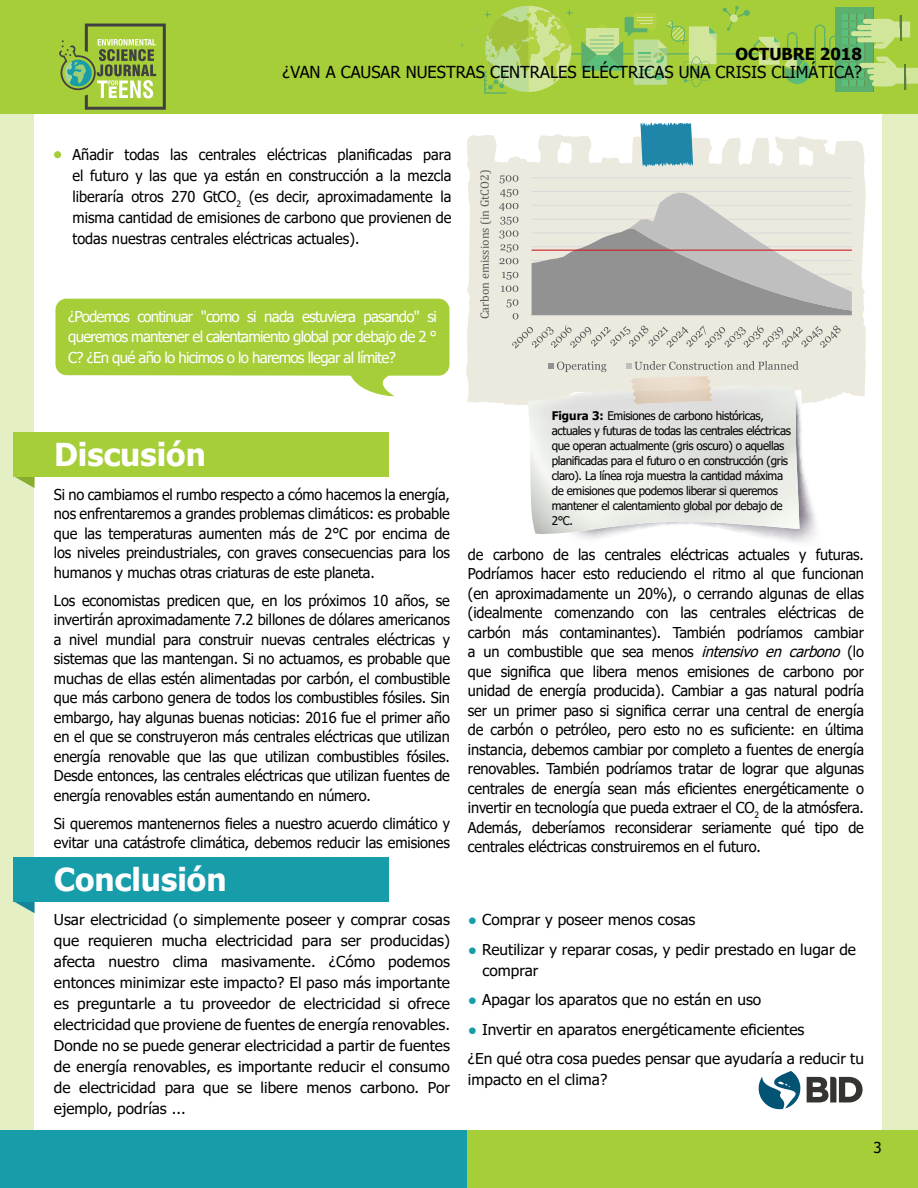
<style>
.page{position:relative;width:918px;height:1188px;background:#fff}
.page>*{position:absolute;margin:0;border:0;box-sizing:border-box;transform-origin:0 0}
.t1{font:700 31.5px "Tahoma";color:#fff}
.t2{font:16.5px "Tahoma";color:#000}
.t3{font:700 16.5px "Tahoma";color:#000}
.t4{font:15px/19.5px "Tahoma";letter-spacing:-.005em;color:#000;text-align:justify}
.t5{font:15px/20.2px "Tahoma";letter-spacing:-.05em;color:#fff;text-align:justify}
.t6{font:12px "Cambria";color:#595a5a}
.t7{font:11.85px/15px "Tahoma";letter-spacing:-.03em;color:#000}
.s1{font-weight:700}
.s2{font-style:italic}
.s3{color:#169da9}
</style>
<div class="page">
<div style="left:0;top:1px;width:918px;height:1186px;background:#e4f0c3"></div>
<div style="left:34px;top:113px;width:847px;height:1028px;background:#fff"></div>
<div style="left:450px;top:1130px;width:468px;height:58px;background:#a6ce39"></div>
<div style="left:0;top:1130px;width:466px;height:58px;background:#169da9"></div>
<div style="left:54px;top:151px;width:7px;height:7px;background:#a6ce39;border-radius:50%"></div>
<svg style="left:15px;top:477px;width:20px;height:11px"></svg>
<div style="left:14px;top:432px;width:375px;height:45px;background:#a6ce39"></div>
<svg style="left:55px;top:298px;width:395px;height:99px"></svg>
<svg style="left:466px;top:134px;width:400px;height:271px;background:#eeece3"></svg>
<svg style="left:637px;top:122px;width:59px;height:48px;background:#58a3bb"></svg>
<hr style="left:532px;top:191px;width:320px;height:1px;background:#dad9d9">
<hr style="left:532px;top:177px;width:320px;height:1px;background:#dad9d9">
<svg style="left:532px;top:193px;width:320px;height:122px;background:#bebdb9"></svg>
<hr style="left:532px;top:315px;width:320px;height:1px;background:#dad9d9">
<svg style="left:513px;top:313px;width:5px;height:6px"></svg>
<svg style="left:506px;top:299px;width:12px;height:8px"></svg>
<svg style="left:501px;top:286px;width:17px;height:6px"></svg>
<svg style="left:502px;top:272px;width:16px;height:8px"></svg>
<svg style="left:499px;top:258px;width:19px;height:6px"></svg>
<svg style="left:499px;top:217px;width:19px;height:35px"></svg>
<svg style="left:499px;top:203px;width:19px;height:8px"></svg>
<svg style="left:500px;top:189px;width:18px;height:8px"></svg>
<svg style="left:500px;top:175px;width:18px;height:8px"></svg>
<svg style="left:512px;top:325px;width:329px;height:24px;background:#d9d8ce"></svg>
<svg style="left:548px;top:361px;width:58px;height:11px"></svg>
<svg style="left:626px;top:361px;width:173px;height:9px;background:#c9c8bf"></svg>
<hr style="left:532px;top:250px;width:320px;height:1px;background:#cd2027">
<svg style="left:15px;top:902px;width:20px;height:11px"></svg>
<div style="left:14px;top:857px;width:375px;height:45px;background:#169da9"></div>
<img style="left:574px;top:390px;width:252px;height:153px">
<img style="left:528px;top:385px;width:256px;height:149px">
<img style="left:631px;top:376px;width:80px;height:15px">
<img style="left:632px;top:387px;width:81px;height:17px">
<div style="left:0;top:0;width:918px;height:113px;background:#a6ce39"></div>
<div style="left:835px;top:7px;width:38px;height:85px;background:#5cb06d"></div>
<div style="left:867px;top:69px;width:23px;height:5px;background:#d2e69b;border-radius:2px"></div>
<div style="left:874px;top:63px;width:23px;height:23px;background:#d2e69b;border-radius:6px"></div>
<div style="left:872px;top:81px;width:17px;height:5px;background:#d2e69b;border-radius:2px"></div>
<div style="left:869px;top:75px;width:24px;height:5px;background:#d2e69b;border-radius:2px"></div>
<div style="left:859px;top:63px;width:24px;height:5px;background:#d2e69b;border-radius:2px"></div>
<div style="left:871px;top:19px;width:24px;height:23px;background:#d2e69b;border-radius:6px"></div>
<div style="left:863px;top:19px;width:23px;height:5px;background:#d2e69b;border-radius:2px"></div>
<div style="left:857px;top:25px;width:23px;height:5px;background:#d2e69b;border-radius:2px"></div>
<div style="left:857px;top:37px;width:23px;height:5px;background:#d2e69b;border-radius:2px"></div>
<div style="left:851px;top:31px;width:23px;height:5px;background:#d2e69b;border-radius:2px"></div>
<svg style="left:876px;top:57px;width:42px;height:32px"></svg>
<svg style="left:874px;top:16px;width:36px;height:33px"></svg>
<svg style="left:473px;top:6px;width:392px;height:88px"></svg>
<svg style="left:59px;top:24px;width:107px;height:86px"></svg>
<svg style="left:758px;top:1071px;width:105px;height:39px"></svg>
<p class="t3" style="left:736px;top:43px;width:128px">Octubre 2018</p>
<p class="t2" style="left:283px;top:61px;width:70px">¿Van a causar</p>
<p class="t2" style="left:406px;top:61px;width:22px">nuestras</p>
<p class="t2" style="left:490px;top:61px;width:41px">centrales</p>
<p class="t2" style="left:582px;top:61px;width:74px">eléctricas</p>
<p class="t2" style="left:679px;top:61px;width:185px">una crisis climática?</p>
<p class="t4" style="left:72px;top:144px;width:381px;line-height:21px">Añadir todas las centrales eléctricas planificadas para el futuro y las que ya están en construcción a la mezcla liberaría otros 270 GtCO<sub>2</sub> (es decir, aproximadamente la misma cantidad de emisiones de carbono que provienen de todas nuestras centrales eléctricas actuales).</p>
<p class="t5" style="left:68px;top:307px;width:370px">¿Podemos continuar "como si nada estuviera pasando" si queremos mantener el calentamiento global por debajo de 2 ° C? ¿En qué año lo hicimos o lo haremos llegar al límite?</p>
<p class="t6" style="left:478px;top:319px;width:151px;rotate:-90deg">Carbon emissions (in GtCO2)</p>
<h1 class="t1" style="left:54px;top:433px;width:153px">Discusión</h1>
<p class="t4" style="left:54px;top:485px;width:398px">Si no cambiamos el rumbo respecto a cómo hacemos la energía, nos enfrentaremos a grandes problemas climáticos: es probable que las temperaturas aumenten más de 2°C por encima de los niveles preindustriales, con graves consecuencias para los humanos y muchas otras criaturas de este planeta.</p>
<p class="t4" style="left:54px;top:591px;width:398px">Los economistas predicen que, en los próximos 10 años, se invertirán aproximadamente 7.2 billones de dólares americanos a nivel mundial para construir nuevas centrales eléctricas y sistemas que las mantengan. Si no actuamos, es probable que muchas de ellas estén alimentadas por carbón, el combustible que más carbono genera de todos los combustibles fósiles. Sin embargo, hay algunas buenas noticias: 2016 fue el primer año en el que se construyeron más centrales eléctricas que utilizan energía renovable que las que utilizan combustibles fósiles.<br>Desde entonces, las centrales eléctricas que utilizan fuentes de energía renovables están aumentando en número.</p>
<p class="t4" style="left:54px;top:814px;width:397px">Si queremos mantenernos fieles a nuestro acuerdo climático y evitar una catástrofe climática, debemos reducir las emisiones</p>
<h1 class="t1" style="left:54px;top:858px;width:174px">Conclusión</h1>
<p class="t7" style="left:552px;top:408px;width:241px"><span class="s1">Figura 3:</span> Emisiones de carbono históricas, actuales y futuras de todas las centrales eléctricas que operan actualmente (gris oscuro) o aquellas planificadas para el futuro o en construcción (gris claro). La línea roja muestra la cantidad máxima de emisiones que podemos liberar si queremos mantener el calentamiento global por debajo de 2°C.</p>
<p class="t4" style="left:468px;top:546px;width:398px">de carbono de las centrales eléctricas actuales y futuras.<br>Podríamos hacer esto reduciendo el ritmo al que funcionan (en aproximadamente un 20%), o cerrando algunas de ellas (idealmente comenzando con las centrales eléctricas de carbón más contaminantes). También podríamos cambiar a un combustible que sea menos <span class="s2">intensivo en carbono</span> (lo que significa que libera menos emisiones de carbono por unidad de energía producida). Cambiar a gas natural podría ser un primer paso si significa cerrar una central de energía de carbón o petróleo, pero esto no es suficiente: en última instancia, debemos cambiar por completo a fuentes de energía renovables. También podríamos tratar de lograr que algunas centrales de energía sean más eficientes energéticamente o invertir en tecnología que pueda extraer el CO<sub>2</sub> de la atmósfera.<br>Además, deberíamos reconsiderar seriamente qué tipo de centrales eléctricas construiremos en el futuro.</p>
<p class="t4" style="left:54px;top:910px;width:398px;line-height:21px">Usar electricidad (o simplemente poseer y comprar cosas que requieren mucha electricidad para ser producidas) afecta nuestro clima masivamente. ¿Cómo podemos entonces minimizar este impacto? El paso más importante es preguntarle a tu proveedor de electricidad si ofrece electricidad que proviene de fuentes de energía renovables.<br>Donde no se puede generar electricidad a partir de fuentes de energía renovables, es importante reducir el consumo de electricidad para que se libere menos carbono. Por ejemplo, podrías ...</p>
<p class="t4" style="left:468px;top:911px;width:229px"><span class="s3">●</span> Comprar y poseer menos cosas</p>
<p class="t4" style="left:482px;top:940px;width:375px;line-height:21px;text-indent:-15px"><span class="s3">●</span> Reutilizar y reparar cosas, y pedir prestado en lugar de comprar</p>
<p class="t4" style="left:468px;top:991px;width:295px"><span class="s3">●</span> Apagar los aparatos que no están en uso</p>
<p class="t4" style="left:468px;top:1016px;width:398px;line-height:29.5px"><span class="s3">●</span> Invertir en aparatos energéticamente eficientes<br>¿En qué otra cosa puedes pensar que ayudaría a reducir tu</p>
<p class="t4" style="left:468px;top:1071px;width:141px">impacto en el clima?</p>
<p class="t4" style="left:874px;top:1138px;width:10px">3</p>
</div>
